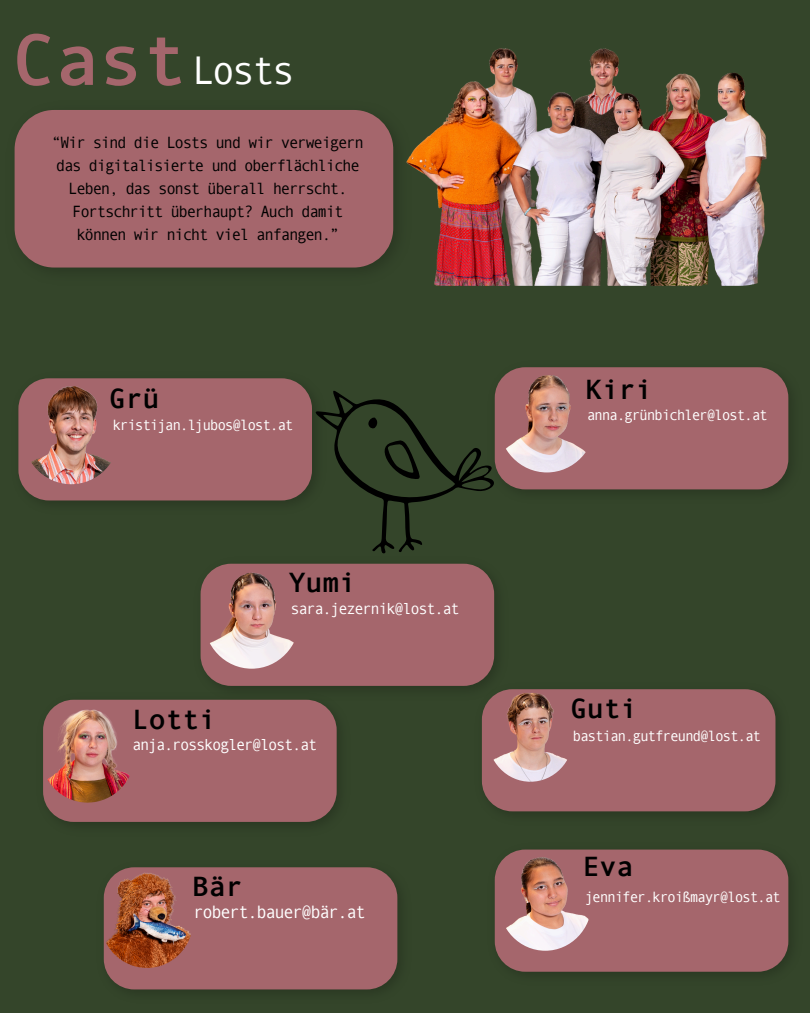
<style>
.page{position:relative;width:810px;height:1013px;background:#fff}
.page>*{position:absolute;margin:0;border:0;box-sizing:border-box;transform-origin:0 0}
.t1{font:700 73px "Andale Mono";color:#a5666c}
.t2{font:40px "Andale Mono WTJ";color:#fff}
.t3{font:700 28px "Andale Mono";color:#000}
.t4{font:18px "Andale Mono WTJ";color:#fff}
.t5{font:16.4px/22.9px "Andale Mono WTJ";color:#000;text-align:center}
.t6{font:16px "Andale Mono WTJ";color:#fff}
.t7{font:15px "Andale Mono WTJ";color:#fff}
</style>
<div class="page">
<div style="left:0;top:0;width:810px;height:1012px;background:#34452a"></div>
<img style="left:14px;top:110px;width:374px;height:158px">
<div style="left:15px;top:110px;width:378px;height:157px;background:#a5666c;border-radius:39px"></div>
<div style="left:18px;top:378px;width:294px;height:122px;background:#a5666c;border-radius:31px"></div>
<img style="left:23px;top:383px;width:97px;height:101px;border-radius:50%">
<img style="left:495px;top:367px;width:294px;height:123px">
<div style="left:495px;top:367px;width:293px;height:122px;background:#a5666c;border-radius:31px"></div>
<img style="left:498px;top:371px;width:97px;height:101px;border-radius:50%">
<img style="left:200px;top:574px;width:295px;height:113px">
<div style="left:201px;top:563px;width:293px;height:123px;background:#a5666c;border-radius:31px"></div>
<img style="left:204px;top:569px;width:96px;height:99px;border-radius:50%">
<img style="left:494px;top:860px;width:295px;height:112px">
<div style="left:495px;top:849px;width:293px;height:122px;background:#a5666c;border-radius:31px"></div>
<img style="left:499px;top:854px;width:93px;height:96px;border-radius:50%">
<img style="left:43px;top:797px;width:294px;height:26px">
<div style="left:43px;top:699px;width:294px;height:123px;background:#a5666c;border-radius:31px"></div>
<img style="left:40px;top:704px;width:95px;height:98px;border-radius:50%">
<img style="left:475px;top:682px;width:301px;height:130px">
<div style="left:482px;top:689px;width:293px;height:122px;background:#a5666c;border-radius:31px"></div>
<img style="left:488px;top:692px;width:85px;height:89px;border-radius:50%">
<img style="left:103px;top:868px;width:295px;height:122px">
<div style="left:104px;top:867px;width:293px;height:122px;background:#a5666c;border-radius:31px"></div>
<img style="left:100px;top:871px;width:93px;height:96px;border-radius:50%">
<svg style="left:311px;top:391px;width:184px;height:163px"></svg>
<img style="left:381px;top:5px;width:421px;height:281px;border-radius:63px">
<p class="t1" style="left:11px;top:15px;width:177px">Cast</p>
<p class="t2" style="left:193px;top:36px;width:101px">Losts</p>
<p class="t5" style="left:53px;top:130px;width:312px">“Wir sind die Losts und wir verweigern das digitalisierte und oberflächliche Leben, das sonst überall herrscht.<br>Fortschritt überhaupt? Auch damit können wir nicht viel anfangen.”</p>
<p class="t3" style="left:109px;top:381px;width:52px">Grü</p>
<h2 class="t7" style="left:113px;top:412px;width:182px">kristijan.ljubos@lost.at</h2>
<p class="t3" style="left:289px;top:565px;width:69px">Yumi</p>
<h3 class="t3" style="left:132px;top:702px;width:86px">Lotti</h3>
<p class="t6" style="left:291px;top:594px;width:169px">sara.jezernik@lost.at</p>
<p class="t6" style="left:133px;top:731px;width:185px">anja.rosskogler@lost.at</p>
<p class="t3" style="left:192px;top:869px;width:52px">Bär</p>
<h3 class="t4" style="left:194px;top:896px;width:172px">robert.bauer@bär.at</h3>
<p class="t3" style="left:585px;top:372px;width:69px">Kiri</p>
<p class="t7" style="left:587px;top:402px;width:181px">anna.grünbichler@lost.at</p>
<p class="t3" style="left:570px;top:691px;width:69px">Guti</p>
<p class="t7" style="left:573px;top:722px;width:189px">bastian.gutfreund@lost.at</p>
<p class="t3" style="left:583px;top:849px;width:52px">Eva</p>
<h3 class="t7" style="left:585px;top:884px;width:196px">jennifer.kroißmayr@lost.at</h3>
</div>
